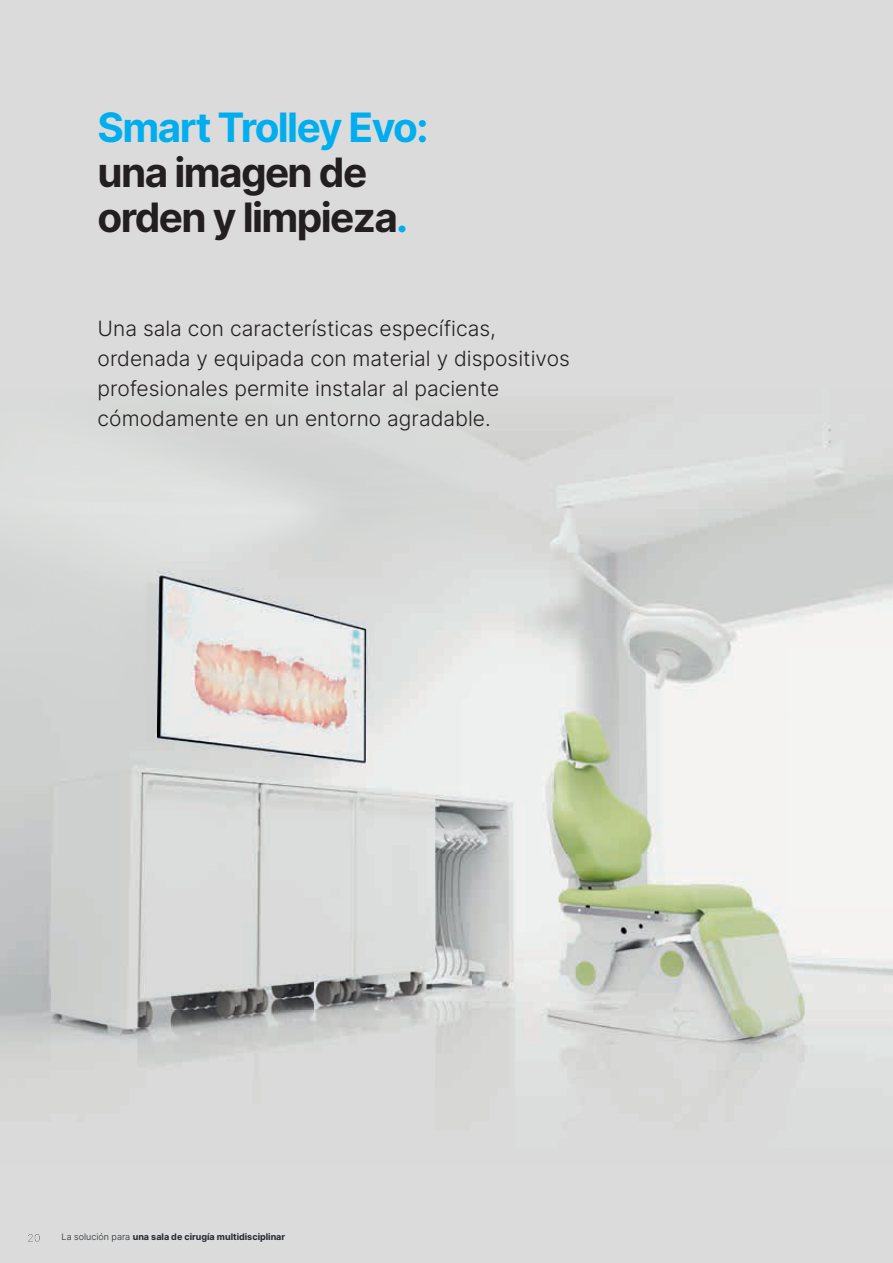
<style>
.page{position:relative;width:893px;height:1263px;background:#dadbda}
.page>*{position:absolute;margin:0;border:0;box-sizing:border-box;transform-origin:0 0}
.t1{font:40.5px/45px "Inter";letter-spacing:-.04em;color:#231f20}
.t2{font:40.5px "Inter";letter-spacing:-.04em;color:#00aeef}
.t3{font:300 21px/30px "Inter";color:#231f20}
.t4{font:9px "Inter";color:#22272e}
.s1{color:#00aeef}
.s2{font-weight:300}
</style>
<div class="page">
<img style="left:0;top:429px;width:893px;height:635px">
<svg style="left:28px;top:1234px;width:12px;height:8px"></svg>
<h1 class="t2" style="left:98px;top:98px;width:332px">Smart Trolley Evo:</h1>
<h1 class="t1" style="left:98px;top:149px;width:312px">una imagen de orden y limpieza<span class="s1">.</span></h1>
<p class="t3" style="left:98px;top:313px;width:474px">Una sala con características específicas, ordenada y equipada con material y dispositivos profesionales permite instalar al paciente cómodamente en un entorno agradable.</p>
<p class="t4" style="left:62px;top:1230px;width:225px"><span class="s2">La solución para</span> una sala de cirugía multidisciplinar</p>
</div>
